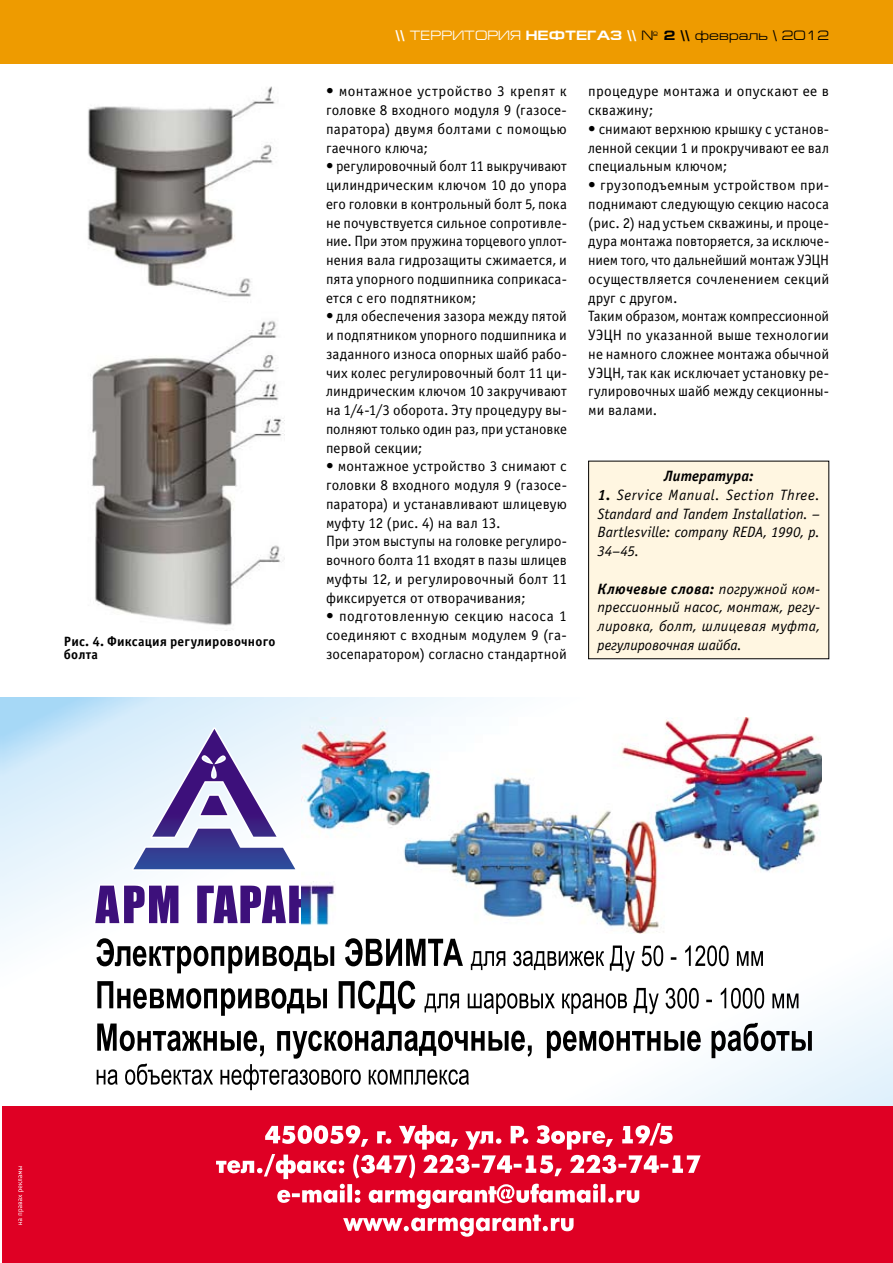
<style>
.page{position:relative;width:893px;height:1263px;background:#fff}
.page>*{position:absolute;margin:0;border:0;box-sizing:border-box;transform-origin:0 0}
.t1{font:15px/18.8px "Officina Sans C";letter-spacing:.005em;color:#000;text-align:justify}
.t2{font:italic 15px/18.8px "Officina Sans C";letter-spacing:.005em;color:#000;text-align:justify}
.t3{font:italic 700 15px "Officina Sans C";letter-spacing:.005em;color:#000}
.t4{font:13.5px "Europe Ext";color:#000}
.t5{font:700 13.5px/13.5px "Officina Sans C";letter-spacing:.015em;color:#000}
.s1{font-weight:700;color:#fff}
.s2{color:#fff}
.s3{font-weight:700}
</style>
<div class="page">
<div style="left:0;top:0;width:893px;height:64px;background:#ee9b00"></div>
<img style="left:88px;top:86px;width:197px;height:540px">
<div style="left:589px;top:461px;width:240px;height:198px;background:#fff6e1"></div>
<svg style="left:96px;top:938px;width:667px;height:43px"></svg>
<svg style="left:97px;top:981px;width:701px;height:42px"></svg>
<svg style="left:97px;top:1023px;width:715px;height:67px"></svg>
<svg style="left:92px;top:725px;width:210px;height:202px"></svg>
<img style="left:302px;top:717px;width:520px;height:216px">
<div style="left:2px;top:1106px;width:891px;height:157px;background:#df0024"></div>
<svg style="left:216px;top:1123px;width:485px;height:114px"></svg>
<svg style="left:18px;top:1166px;width:6px;height:59px"></svg>
<p class="t5" style="left:64px;top:634px;width:213px">Рис. 4. Фиксация регулировочного болта</p>
<p class="t4" style="left:396px;top:28px;width:435px"><span class="s1">\\</span> <span class="s2">ТЕРРИТОРИЯ</span> <span class="s1">НЕФТЕГАЗ \\</span> № <span class="s3">2 \\</span> февраль \ 2012</p>
<p class="t1" style="left:326px;top:82px;width:242px">• монтажное устройство 3 крепят к головке 8 входного модуля 9 (газосе‑ паратора) двумя болтами с помощью гаечного ключа;</p>
<p class="t1" style="left:326px;top:157px;width:242px">• регулировочный болт 11 выкручивают цилиндрическим ключом 10 до упора его головки в контрольный болт 5, пока не почувствуется сильное сопротивле‑ ние. При этом пружина торцевого уплот‑ нения вала гидрозащиты сжимается, и пята упорного подшипника соприкаса‑ ется с его подпятником;</p>
<p class="t1" style="left:326px;top:307px;width:242px">• для обеспечения зазора между пятой и подпятником упорного подшипника и заданного износа опорных шайб рабо‑ чих колес регулировочный болт 11 ци‑ линдрическим ключом 10 закручивают на 1/4‑1/3 оборота. Эту процедуру вы‑ полняют только один раз, при установке первой секции;</p>
<p class="t1" style="left:326px;top:457px;width:242px;text-align:left">• монтажное устройство 3 снимают с головки 8 входного модуля 9 (газосе‑ паратора) и устанавливают шлицевую муфту 12 (рис. 4) на вал 13.<br>При этом выступы на головке регулиро‑ вочного болта 11 входят в пазы шлицев муфты 12, и регулировочный болт 11 фиксируется от отворачивания;</p>
<p class="t1" style="left:326px;top:607px;width:242px">• подготовленную секцию насоса 1 соединяют с входным модулем 9 (га‑ зосепаратором) согласно стандартной</p>
<p class="t1" style="left:588px;top:82px;width:242px">процедуре монтажа и опускают ее в скважину;</p>
<p class="t1" style="left:588px;top:120px;width:242px">• снимают верхнюю крышку с установ‑ ленной секции 1 и прокручивают ее вал специальным ключом;</p>
<p class="t1" style="left:588px;top:176px;width:242px;text-align:left">• грузоподъемным устройством при‑ поднимают следующую секцию насоса (рис. 2) над устьем скважины, и проце‑ дура монтажа повторяется, за исключе‑ нием того, что дальнейший монтаж УЭЦН осуществляется сочленением секций друг с другом.<br>Таким образом, монтаж компрессионной УЭЦН по указанной выше технологии не намного сложнее монтажа обычной УЭЦН, так как исключает установку ре‑ гулировочных шайб между секционны‑ ми валами.</p>
<p class="t3" style="left:664px;top:467px;width:91px">Литература:</p>
<p class="t2" style="left:597px;top:486px;width:224px"><span class="s3">1.</span> Service Manual. Section Three.<br>Standard and Tandem Installation. – Bartlesville: company REDA, 1990, р.<br>34–45.</p>
<p class="t2" style="left:597px;top:579px;width:224px"><span class="s3">Ключевые слова:</span> погружной ком&shy;прессионный насос, монтаж, регу&shy;лировка, болт, шлицевая муфта, регулировочная шайба.</p>
</div>
